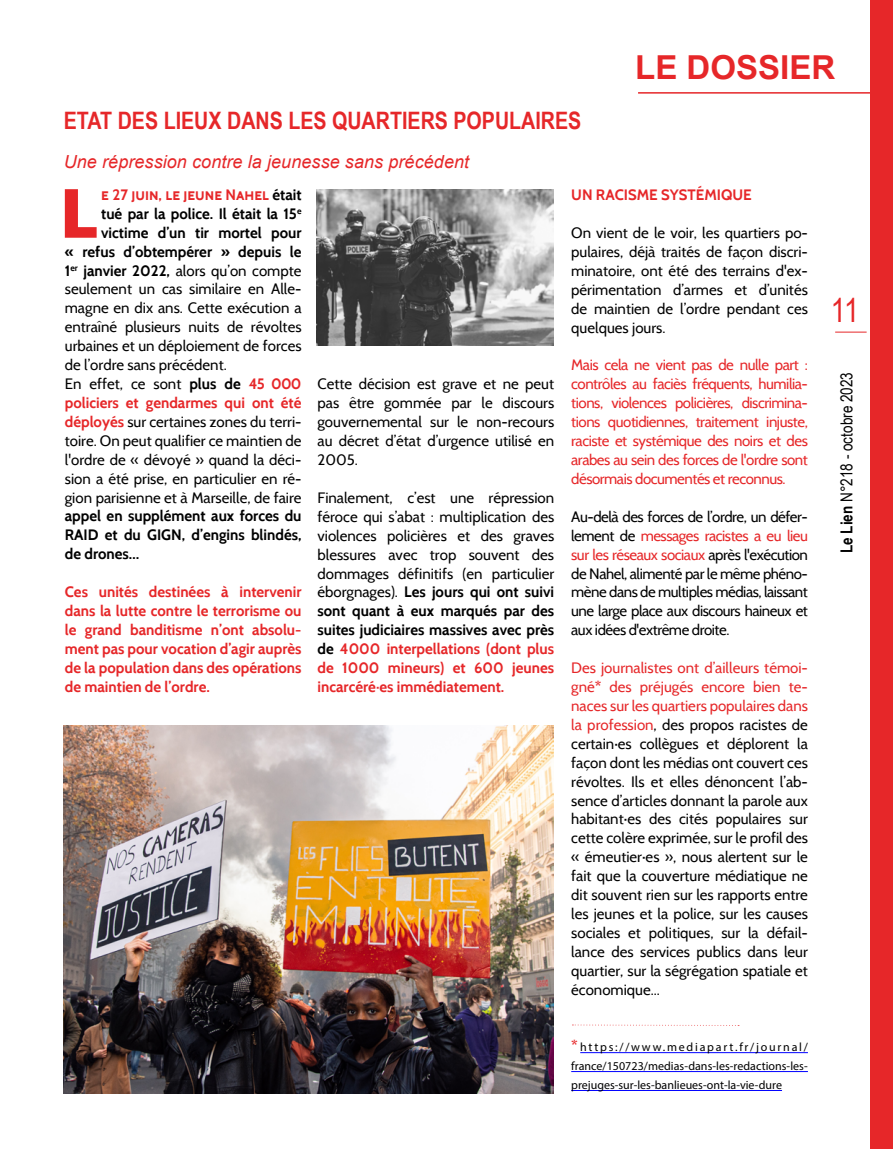
<style>
.page{position:relative;width:893px;height:1149px;background:#fff}
.page>*{position:absolute;margin:0;border:0;box-sizing:border-box;transform-origin:0 0}
.t1{font:800 67.95px "Open Sans";color:#e62729}
.t2{font:700 33px "Arial";color:#e62729}
.t3{font:33px "Arial Narrow";color:#e62729}
.t4{font:700 24px "Arial Narrow";color:#e62729}
.t5{font:italic 18px "Arial";letter-spacing:.005em;color:#e62729}
.t6{font:16.5px "Arial Narrow";color:#000}
.t7{font:15px/18.9px "Cabin";color:#000;text-align:justify}
.t8{font:700 15px/18.9px "Cabin";color:#e62729;text-align:justify}
.t9{font:15px/18.9px "Cabin";letter-spacing:-.03em;color:#e62729;text-align:justify}
.t10{font:700 15px/18.9px "Cabin";color:#000;text-align:justify}
.t11{font:12px/18.9px "Myriad Pro";color:#000;text-align:justify}
.s1{color:#000}
.s2{color:#e62729}
.s3{font-weight:700;color:#e62729}
.s4{font-weight:700}
.s5{font-family:"Cabin";font-weight:700;font-size:15px;color:#e62729}
</style>
<div class="page">
<hr style="left:638px;top:92px;width:255px;height:2px;background:#e62729">
<hr style="left:835px;top:332px;width:32px;height:1px;background:#e62729">
<div style="left:871px;top:0;width:22px;height:1148px;background:#e62729"></div>
<hr style="left:580px;top:1051px;width:228px;height:1px;background:#00f">
<hr style="left:571px;top:1070px;width:237px;height:1px;background:#00f">
<hr style="left:571px;top:1089px;width:211px;height:1px;background:#00f">
<img style="left:64px;top:725px;width:489px;height:367px">
<svg style="left:572px;top:1024px;width:167px;height:2px"></svg>
<img style="left:317px;top:189px;width:236px;height:156px">
<h2 class="t2" style="left:635px;top:46px;width:201px">LE DOSSIER</h2>
<h3 class="t4" style="left:64px;top:102px;width:519px">ETAT DES LIEUX DANS LES QUARTIERS POPULAIRES</h3>
<p class="t5" style="left:64px;top:150px;width:407px">Une répression contre la jeunesse sans précédent</p>
<h1 class="t1" style="left:60px;top:161px;width:41px">L</h1>
<p class="t8" style="left:101px;top:185px;width:202px">e 27 juin, le jeune Nahel <span class="s1">était</span></p>
<p class="t8" style="left:571px;top:185px;width:182px">UN RACISME SYSTÉMIQUE</p>
<p class="t7" style="left:571px;top:223px;width:238px">On vient de le voir, les quartiers po&shy;pulaires, déjà traités de façon discri&shy;minatoire, ont été des terrains d'ex&shy;périmentation d’armes et d’unités de maintien de l’ordre pendant ces quelques jours.</p>
<p class="t9" style="left:571px;top:355px;width:238px">Mais cela ne vient pas de nulle part : contrôles au faciès fréquents, humilia&shy;tions, violences policières, discrimina&shy;tions quotidiennes, traitement injuste, raciste et systémique des noirs et des arabes au sein des forces de l'ordre sont désormais documentés et reconnus.</p>
<p class="t7" style="left:571px;top:507px;width:238px">Au-delà des forces de l’ordre, un défer&shy;lement de <span class="s2">messages racistes a eu lieu sur les réseaux sociaux</span> après l'exécution de Nahel, alimenté par le même phéno&shy;mène dans de multiples médias, laissant une large place aux discours haineux et aux idées d'extrême droite.</p>
<p class="t7" style="left:571px;top:658px;width:238px"><span class="s2">Des journalistes ont d’ailleurs témoi&shy;gné</span><span class="s3">*</span> <span class="s2">des préjugés encore bien te&shy;naces sur les quartiers populaires dans la profession</span>, des propos racistes de certain·es collègues et déplorent la façon dont les médias ont couvert ces révoltes. Ils et elles dénoncent l’ab&shy;sence d’articles donnant la parole aux habitant·es des cités populaires sur cette colère exprimée, sur le profil des « émeutier·es », nous alertent sur le fait que la couverture médiatique ne dit souvent rien sur les rapports entre les jeunes et la police, sur les causes sociales et politiques, sur la défail&shy;lance des services publics dans leur quartier, sur la ségrégation spatiale et économique...</p>
<p class="t10" style="left:101px;top:204px;width:202px">tué par la police. Il était la 15<sup>e</sup></p>
<p class="t10" style="left:101px;top:223px;width:202px">victime d’un tir mortel pour</p>
<p class="t10" style="left:65px;top:242px;width:238px">« refus d’obtempérer » depuis le</p>
<p class="t7" style="left:65px;top:261px;width:238px"><span class="s4">1</span><sup>er</sup> <span class="s4">janvier 2022,</span> alors qu’on compte</p>
<p class="t7" style="left:65px;top:279px;width:238px">seulement un cas similaire en Alle-</p>
<p class="t7" style="left:65px;top:298px;width:238px">magne en dix ans. Cette exécution a</p>
<p class="t7" style="left:65px;top:317px;width:238px">entraîné plusieurs nuits de révoltes</p>
<p class="t7" style="left:65px;top:336px;width:238px">urbaines et un déploiement de forces</p>
<p class="t7" style="left:65px;top:355px;width:163px">de l’ordre sans précédent.</p>
<p class="t7" style="left:65px;top:374px;width:238px">En effet, ce sont <span class="s4">plus de</span> <span class="s3">45 000</span></p>
<p class="t8" style="left:65px;top:393px;width:238px">policiers et gendarmes qui ont été</p>
<p class="t7" style="left:65px;top:412px;width:238px"><span class="s3">déployés</span> sur certaines zones du terri-</p>
<p class="t7" style="left:65px;top:431px;width:238px">toire. On peut qualifier ce maintien de</p>
<p class="t7" style="left:65px;top:450px;width:238px">l'ordre de « dévoyé » quand la déci-</p>
<p class="t7" style="left:65px;top:468px;width:238px">sion a été prise, en particulier en ré-</p>
<p class="t7" style="left:65px;top:487px;width:238px">gion parisienne et à Marseille, de faire</p>
<p class="t10" style="left:65px;top:506px;width:238px">appel en supplément aux forces du RAID et du GIGN, d’engins blindés, de drones…</p>
<p class="t8" style="left:65px;top:582px;width:238px">Ces unités destinées à intervenir dans la lutte contre le terrorisme ou le grand banditisme n’ont absolu&shy;ment pas pour vocation d’agir auprès de la population dans des opérations de maintien de l’ordre.</p>
<p class="t7" style="left:317px;top:374px;width:238px">Cette décision est grave et ne peut pas être gommée par le discours gouvernemental sur le non-recours au décret d’état d’urgence utilisé en 2005.</p>
<p class="t7" style="left:317px;top:488px;width:238px">Finalement, c’est une répression féroce qui s’abat : multiplication des violences policières et des graves blessures avec trop souvent des dommages définitifs (en particulier éborgnages). <span class="s4">Les jours qui ont suivi sont quant à eux marqués par des suites judiciaires massives avec près de</span> <span class="s3">4000 interpellations (dont plus de 1000 mineurs) et 600 jeunes incarcéré·es immédiatement.</span></p>
<p class="t11" style="left:571px;top:1037px;width:238px"><span class="s5">*</span>https://www.mediapart.fr/journal/ france/150723/medias-dans-les-redactions-les&shy;prejuges-sur-les-banlieues-ont-la-vie-dure</p>
<h2 class="t3" style="left:831px;top:286px;width:30px">11</h2>
<p class="t6" style="left:834px;top:553px;width:183px;rotate:-90deg"><span class="s4">Le Lien</span> N°218 - octobre 2023</p>
</div>
